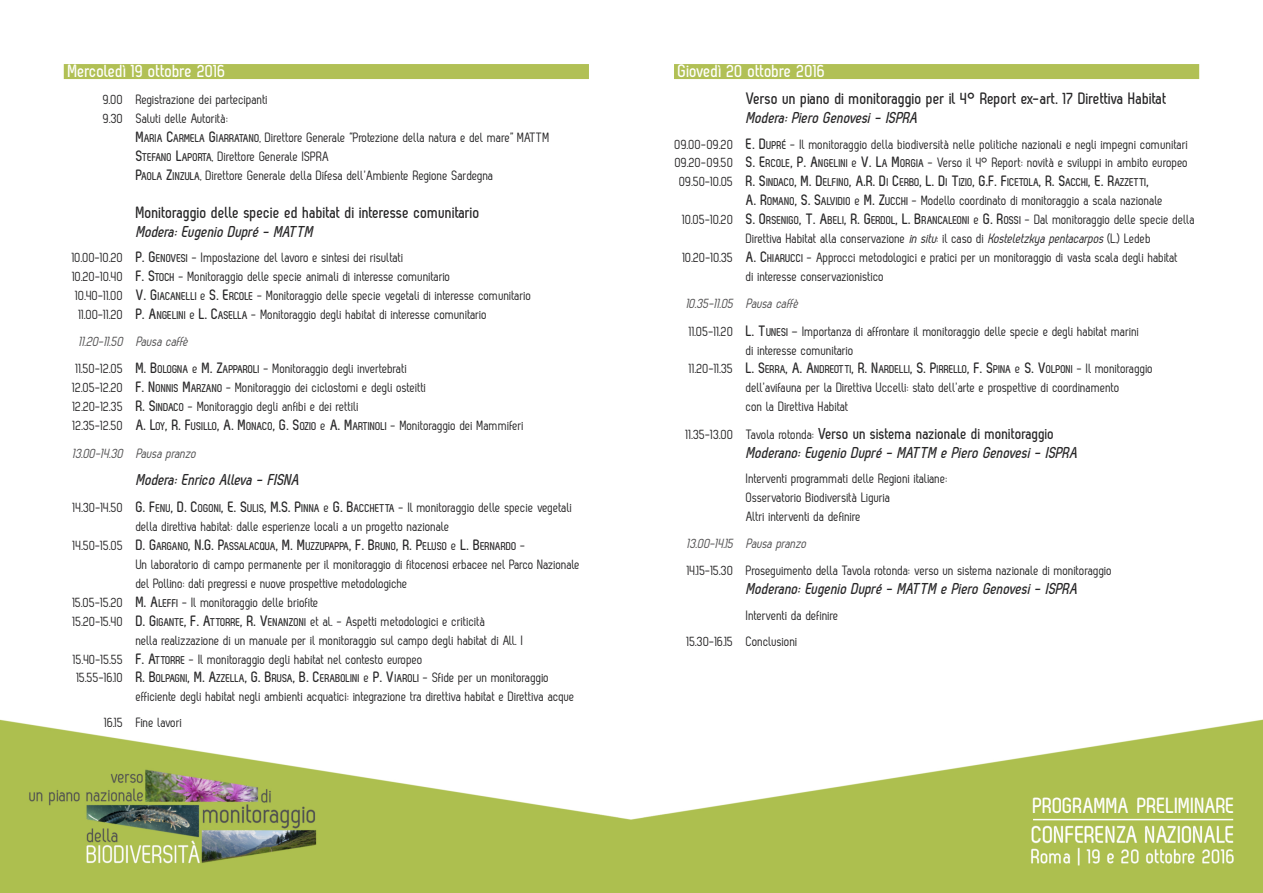
<style>
.page{position:relative;width:1263px;height:893px;background:#fff}
.page>*{position:absolute;margin:0;border:0;box-sizing:border-box;transform-origin:0 0}
.t1{font:700 21.9px "Zag";color:#fff}
.t2{font:700 18px "Zag";color:#fff}
.t3{font:700 16.5px "Zag";color:#272627}
.t4{font:italic 700 15.75px/18.9px "Zag";color:#272627}
.t5{font:13.5px/18.9px "Zag";color:#272627}
.t6{font:italic 13.5px "Zag";color:#525152}
.t7{font:700 11.25px "Zag";color:#272627}
.s1{font-weight:700;font-size:15px}
.s2{font-weight:700;font-size:11.25px}
.s3{font-style:italic;color:#525152}
.s4{font-weight:400;font-size:13.5px}
.s5{font-size:15px}
.s6{font-style:italic}
.s7{font-weight:400;font-style:normal;font-size:13.5px}
.s8{font-style:normal}
</style>
<div class="page">
<img style="left:0;top:64px;width:1263px;height:829px">
<div style="left:64px;top:64px;width:525px;height:15px;background:#b1c055"></div>
<div style="left:674px;top:64px;width:525px;height:15px;background:#b1c055"></div>
<hr style="left:1033px;top:819px;width:200px;height:1px;background:#fff">
<h2 class="t2" style="left:68px;top:60px;width:160px">Mercoledì 19 ottobre 2016</h2>
<p class="t5" style="left:103px;top:90px;width:167px">9.00 Registrazione dei partecipanti<br>9.30 Saluti delle Autorità:</p>
<p class="t5" style="left:136px;top:128px;width:415px"><span class="s1">M</span><span class="s2">ARIA</span> <span class="s1">C</span><span class="s2">ARMELA</span> <span class="s1">G</span><span class="s2">IARRATANO</span>, Direttore Generale “Protezione della natura e del mare” MATTM<br><span class="s1">S</span><span class="s2">TEFANO</span> <span class="s1">L</span><span class="s2">APORTA</span>, Direttore Generale ISPRA<br><span class="s1">P</span><span class="s2">AOLA</span> <span class="s1">Z</span><span class="s2">INZULA</span>, Direttore Generale della Difesa dell’Ambiente Regione Sardegna</p>
<p class="t3" style="left:136px;top:202px;width:346px">Monitoraggio delle specie ed habitat di interesse comunitario</p>
<p class="t4" style="left:136px;top:222px;width:179px">Modera: Eugenio Dupré - MATTM</p>
<p class="t5" style="left:72px;top:248px;width:333px">10.00-10.20 <span class="s1">P. G</span><span class="s2">ENOVESI</span> - Impostazione del lavoro e sintesi dei risultati</p>
<p class="t5" style="left:72px;top:267px;width:380px">10.20-10.40 <span class="s1">F. S</span><span class="s2">TOCH</span> - Monitoraggio delle specie animali di interesse comunitario</p>
<p class="t5" style="left:76px;top:286px;width:457px">10.40-11.00 <span class="s1">V. G</span><span class="s2">IACANELLI</span> e <span class="s1">S. E</span><span class="s2">RCOLE</span> - Monitoraggio delle specie vegetali di interesse comunitario</p>
<p class="t5" style="left:79px;top:304px;width:410px">11.00-11.20 <span class="s1">P. A</span><span class="s2">NGELINI</span> e <span class="s1">L. C</span><span class="s2">ASELLA</span> - Monitoraggio degli habitat di interesse comunitario</p>
<p class="t5" style="left:76px;top:328px;width:333px;line-height:27.5px"><span class="s3">11.20-11.50 Pausa caffè<br></span>11.50-12.05 <span class="s1">M. B</span><span class="s2">OLOGNA</span> e <span class="s1">M. Z</span><span class="s2">APPAROLI</span> - Monitoraggio degli invertebrati</p>
<p class="t5" style="left:73px;top:378px;width:453px">12.05-12.20 <span class="s1">F. N</span><span class="s2">ONNIS</span> <span class="s1">M</span><span class="s2">ARZANO</span> - Monitoraggio dei ciclostomi e degli osteitti<br>12.20-12.35 <span class="s1">R. S</span><span class="s2">INDACO</span> - Monitoraggio degli anfibi e dei rettili<br>12.35-12.50 <span class="s1">A. L</span><span class="s2">OY</span><span class="s1">, R. F</span><span class="s2">USILLO</span><span class="s1">, A. M</span><span class="s2">ONACO</span><span class="s1">, G. S</span><span class="s2">OZIO</span> e <span class="s1">A. M</span><span class="s2">ARTINOLI</span> - Monitoraggio dei Mammiferi</p>
<p class="t6" style="left:72px;top:445px;width:125px">13.00-14.30 Pausa pranzo</p>
<p class="t4" style="left:136px;top:470px;width:165px">Modera: Enrico Alleva - FISNA</p>
<p class="t5" style="left:136px;top:498px;width:438px;text-indent:-63px">14.30-14.50 <span class="s1">G. F</span><span class="s2">ENU</span><span class="s1">, D. C</span><span class="s2">OGONI</span><span class="s1">, E. S</span><span class="s2">ULIS</span><span class="s1">, M.S. P</span><span class="s2">INNA</span> e <span class="s1">G. B</span><span class="s2">ACCHETTA</span> - Il monitoraggio delle specie vegetali della direttiva habitat: dalle esperienze locali a un progetto nazionale</p>
<p class="t7" style="left:73px;top:540px;width:454px"><span class="s4">14.50-15.05</span> <span class="s5">D. G</span>ARGANO<span class="s5">, N.G. P</span>ASSALACQUA<span class="s5">, M. M</span>UZZUPAPPA<span class="s5">, F. B</span>RUNO<span class="s5">, R. P</span>ELUSO <span class="s4">e</span> <span class="s5">L. B</span>ERNARDO <span class="s4">-</span></p>
<p class="t5" style="left:136px;top:555px;width:446px">Un laboratorio di campo permanente per il monitoraggio di fitocenosi erbacee nel Parco Nazionale</p>
<p class="t5" style="left:136px;top:574px;width:273px">del Pollino: dati pregressi e nuove prospettive metodologiche</p>
<p class="t5" style="left:73px;top:593px;width:248px">15.05-15.20 <span class="s1">M. A</span><span class="s2">LEFFI</span> - Il monitoraggio delle briofite</p>
<p class="t5" style="left:73px;top:612px;width:414px">15.20-15.40 <span class="s1">D. G</span><span class="s2">IGANTE</span><span class="s1">, F. A</span><span class="s2">TTORRE</span><span class="s1">, R. V</span><span class="s2">ENANZONI</span> et al. - Aspetti metodologici e criticità</p>
<p class="t5" style="left:136px;top:631px;width:389px">nella realizzazione di un manuale per il monitoraggio sul campo degli habitat di All. I</p>
<p class="t5" style="left:73px;top:649px;width:351px">15.40-15.55 <span class="s1">F. A</span><span class="s2">TTORRE</span> - Il monitoraggio degli habitat nel contesto europeo</p>
<p class="t5" style="left:77px;top:668px;width:474px">15.55-16.10 <span class="s1">R. B</span><span class="s2">OLPAGNI</span><span class="s1">, M. A</span><span class="s2">ZZELLA</span><span class="s1">, G. B</span><span class="s2">RUSA</span><span class="s1">, B. C</span><span class="s2">ERABOLINI</span> e <span class="s1">P. V</span><span class="s2">IAROLI</span> - Sfide per un monitoraggio</p>
<p class="t5" style="left:136px;top:687px;width:440px">efficiente degli habitat negli ambienti acquatici: integrazione tra direttiva habitat e Direttiva acque</p>
<p class="t5" style="left:104px;top:713px;width:79px">16.15 Fine lavori</p>
<h2 class="t2" style="left:678px;top:60px;width:149px">Giovedì 20 ottobre 2016</h2>
<p class="t3" style="left:746px;top:89px;width:422px">Verso un piano di monitoraggio per il 4° Report ex-art. 17 Direttiva Habitat</p>
<p class="t4" style="left:746px;top:108px;width:173px">Modera: Piero Genovesi - ISPRA</p>
<p class="t5" style="left:675px;top:134px;width:515px">09.00-09.20 <span class="s1">E. D</span><span class="s2">UPRÉ</span> - Il monitoraggio della biodiversità nelle politiche nazionali e negli impegni comunitari<br>09.20-09.50 <span class="s1">S. E</span><span class="s2">RCOLE</span><span class="s1">, P. A</span><span class="s2">NGELINI</span> e <span class="s1">V. L</span><span class="s2">A</span> <span class="s1">M</span><span class="s2">ORGIA</span> - Verso il 4° Report: novità e sviluppi in ambito europeo</p>
<p class="t7" style="left:679px;top:176px;width:471px"><span class="s4">09.50-10.05</span> <span class="s5">R. S</span>INDACO<span class="s5">, M. D</span>ELFINO<span class="s5">, A.R. D</span>I <span class="s5">C</span>ERBO<span class="s5">, L. D</span>I <span class="s5">T</span>IZIO<span class="s5">, G.F. F</span>ICETOLA<span class="s5">, R. S</span>ACCHI<span class="s5">, E. R</span>AZZETTI<span class="s5">,</span></p>
<p class="t5" style="left:746px;top:191px;width:418px"><span class="s1">A. R</span><span class="s2">OMANO</span><span class="s1">, S. S</span><span class="s2">ALVIDIO</span> e <span class="s1">M. Z</span><span class="s2">UCCHI</span> - Modello coordinato di monitoraggio a scala nazionale</p>
<p class="t5" style="left:682px;top:210px;width:514px">10.05-10.20 <span class="s1">S. O</span><span class="s2">RSENIGO</span><span class="s1">, T. A</span><span class="s2">BELI</span><span class="s1">, R. G</span><span class="s2">ERDOL</span><span class="s1">, L. B</span><span class="s2">RANCALEONI</span> e <span class="s1">G. R</span><span class="s2">OSSI</span> - Dal monitoraggio delle specie della</p>
<p class="t5" style="left:746px;top:229px;width:406px">Direttiva Habitat alla conservazione <span class="s6">in situ</span>: il caso di <span class="s6">Kosteletzkya pentacarpos</span> (L.) Ledeb</p>
<p class="t5" style="left:683px;top:248px;width:497px">10.20-10.35 <span class="s1">A. C</span><span class="s2">HIARUCCI</span> - Approcci metodologici e pratici per un monitoraggio di vasta scala degli habitat</p>
<p class="t5" style="left:746px;top:267px;width:139px">di interesse conservazionistico</p>
<p class="t5" style="left:686px;top:290px;width:455px;line-height:27.5px"><span class="s3">10.35-11.05 Pausa caffè<br></span>11.05-11.20 <span class="s1">L. T</span><span class="s2">UNESI</span> – Importanza di affrontare il monitoraggio delle specie e degli habitat marini</p>
<p class="t5" style="left:746px;top:340px;width:109px">di interesse comunitario</p>
<p class="t7" style="left:689px;top:363px;width:466px"><span class="s4">11.20-11.35</span> <span class="s5">L. S</span>ERRA<span class="s5">, A. A</span>NDREOTTI<span class="s5">, R. N</span>ARDELLI<span class="s5">, S. P</span>IRRELLO<span class="s5">, F. S</span>PINA <span class="s4">e</span> <span class="s5">S. V</span>OLPONI <span class="s4">- Il monitoraggio</span></p>
<p class="t5" style="left:746px;top:378px;width:375px">dell’avifauna per la Direttiva Uccelli: stato dell’arte e prospettive di coordinamento con la Direttiva Habitat</p>
<p class="t4" style="left:746px;top:424px;width:333px;text-indent:-60px"><span class="s7">11.35-13.00 Tavola rotonda:</span> <span class="s8">Verso un sistema nazionale di monitoraggio<br></span>Moderano: Eugenio Dupré - MATTM e Piero Genovesi - ISPRA</p>
<p class="t5" style="left:746px;top:469px;width:203px">Interventi programmati delle Regioni italiane:<br>Osservatorio Biodiversità Liguria<br>Altri interventi da definire</p>
<p class="t6" style="left:687px;top:535px;width:121px">13.00-14.15 Pausa pranzo</p>
<p class="t5" style="left:687px;top:561px;width:427px">14.15-15.30 Proseguimento della Tavola rotonda: verso un sistema nazionale di monitoraggio</p>
<p class="t4" style="left:746px;top:579px;width:333px">Moderano: Eugenio Dupré - MATTM e Piero Genovesi - ISPRA</p>
<p class="t5" style="left:687px;top:602px;width:153px;line-height:26px;text-indent:60px">Interventi da definire<br>15.30-16.15 Conclusioni</p>
<h1 class="t1" style="left:1033px;top:793px;width:204px">PROGRAMMA PRELIMINARE</h1>
</div>
